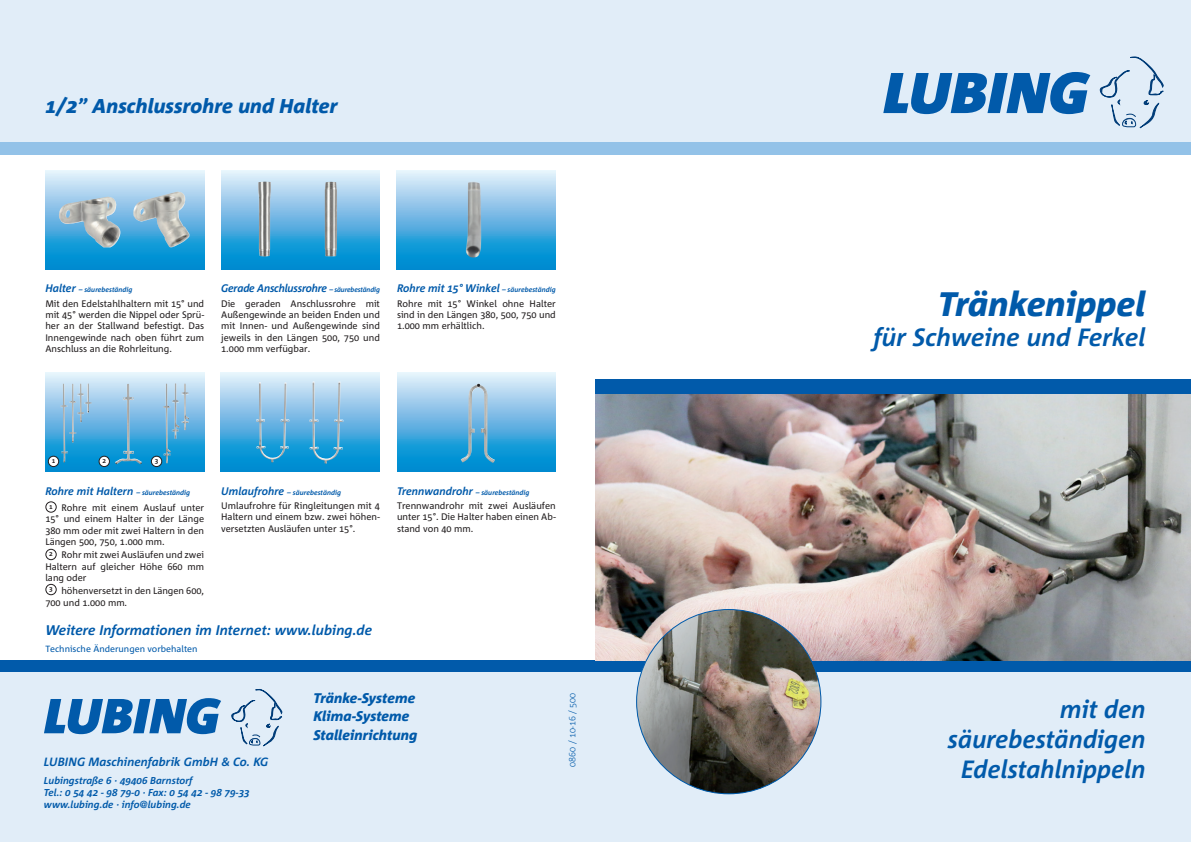
<style>
.page{position:relative;width:1191px;height:842px;background:#fff}
.page>*{position:absolute;margin:0;border:0;box-sizing:border-box;transform-origin:0 0}
.t1{font:italic 800 34px "Agro Sans";color:#015aaa}
.t2{font:italic 700 25px/30px "Agro Sans";color:#015aaa;text-align:right}
.t3{font:italic 800 20px "Agro Sans";color:#015aaa}
.t4{font:italic 700 14px "Agro Sans";color:#015aaa}
.t5{font:italic 800 14px/18.5px "Agro Sans";color:#015aaa}
.t6{font:italic 700 12px "Agro Sans";color:#015aaa}
.t7{font:italic 700 11px "Agro Sans";letter-spacing:-.015em;color:#015aaa}
.t8{font:italic 700 11px "Agro Sans";letter-spacing:-.015em;color:#015aaa;scale:.96 1}
.t9{font:italic 700 10px/12px "Agro Sans";color:#015aaa}
.t10{font:9.5px/11.4px "Agro Sans";color:#231f20;text-align:justify}
.t11{font:9px "Agro Sans";color:#015aaa}
.t12{font:300 9px "Agro Sans";color:#015aaa}
.t13{font:italic 700 7px "Agro Sans";color:#015aaa}
.t14{font:700 6.6px "Agro Sans";color:#231f20}
.s1{font-size:11px}
.s2{font-size:7px}
.s3{font-family:"Helvetica Neue LT Std"}
</style>
<div class="page">
<div style="left:0;top:672px;width:1191px;height:170px;background:#e1edf8"></div>
<div style="left:0;top:660px;width:1191px;height:12px;background:#015aaa"></div>
<div style="left:0;top:0;width:1191px;height:142px;background:#e1edf8"></div>
<div style="left:0;top:142px;width:1191px;height:12px;background:#93c2e8"></div>
<div style="left:595px;top:380px;width:596px;height:14px;background:#015aaa"></div>
<svg style="left:883px;top:72px;width:207px;height:42px"></svg>
<svg style="left:1100px;top:57px;width:63px;height:71px"></svg>
<svg style="left:231px;top:689px;width:51px;height:57px"></svg>
<img style="left:595px;top:394px;width:596px;height:266px">
<img style="left:636px;top:609px;width:185px;height:185px;border-radius:92px">
<svg style="left:45px;top:170px;width:159px;height:99px;background:#6bbbe5"></svg>
<img style="left:58px;top:197px;width:65px;height:50px">
<img style="left:132px;top:191px;width:57px;height:57px">
<svg style="left:221px;top:170px;width:159px;height:99px;background:#68b8e4"></svg>
<svg style="left:397px;top:170px;width:159px;height:99px;background:#68b8e4"></svg>
<img style="left:466px;top:180px;width:16px;height:78px">
<img style="left:258px;top:182px;width:13px;height:75px">
<img style="left:325px;top:182px;width:12px;height:74px">
<svg style="left:221px;top:372px;width:158px;height:100px;background:#69b9e4"></svg>
<svg style="left:397px;top:372px;width:159px;height:100px;background:#68b8e4"></svg>
<img style="left:461px;top:384px;width:34px;height:79px">
<img style="left:309px;top:381px;width:35px;height:83px">
<img style="left:256px;top:382px;width:34px;height:80px">
<svg style="left:46px;top:372px;width:158px;height:100px;background:#6bb9e4"></svg>
<img style="left:115px;top:384px;width:27px;height:80px">
<img style="left:60px;top:384px;width:32px;height:79px">
<img style="left:181px;top:384px;width:8px;height:46px">
<img style="left:163px;top:384px;width:8px;height:79px">
<img style="left:171px;top:383px;width:9px;height:56px">
<div style="left:48px;top:456px;width:11px;height:11px;background:#fff;border-radius:50%"></div>
<div style="left:48px;top:456px;width:11px;height:11px;border:1px solid #231f20;border-radius:50%"></div>
<div style="left:151px;top:456px;width:11px;height:11px;background:#fff;border-radius:50%"></div>
<div style="left:151px;top:456px;width:11px;height:11px;border:1px solid #231f20;border-radius:50%"></div>
<div style="left:99px;top:456px;width:10px;height:11px;background:#fff;border-radius:50%"></div>
<div style="left:99px;top:456px;width:11px;height:11px;border:1px solid #231f20;border-radius:50%"></div>
<svg style="left:44px;top:698px;width:177px;height:36px"></svg>
<svg style="left:46px;top:502px;width:10px;height:10px"></svg>
<div style="left:45px;top:501px;width:12px;height:12px;border:1px solid #231f20;border-radius:50%"></div>
<div style="left:45px;top:549px;width:12px;height:11px;border:1px solid #231f20;border-radius:50%"></div>
<div style="left:45px;top:584px;width:12px;height:11px;border:1px solid #231f20;border-radius:50%"></div>
<h3 class="t3" style="left:45px;top:95px;width:294px">1/2” Anschlussrohre und Halter</h3>
<p class="t13" style="left:45px;top:286px;width:89px"><span class="s1">Halter</span> – säurebeständig</p>
<p class="t10" style="left:45px;top:298px;width:160px">Mit den Edelstahlhaltern mit 15° und mit 45° werden die Nippel oder Sprü&shy;her an der Stallwand befestigt. Das Innengewinde nach oben führt zum Anschluss an die Rohrleitung.</p>
<p class="t8" style="left:221px;top:282px;width:167px">Gerade Anschlussrohre <span class="s2">– säurebeständig</span></p>
<p class="t10" style="left:221px;top:298px;width:160px">Die geraden Anschlussrohre mit Außengewinde an beiden Enden und mit Innen- und Außengewinde sind jeweils in den Längen 500, 750 und 1.000 mm verfügbar.</p>
<p class="t7" style="left:397px;top:282px;width:160px">Rohre mit 15° Winkel <span class="s2">– säurebeständig</span></p>
<p class="t10" style="left:397px;top:298px;width:160px">Rohre mit 15° Winkel ohne Halter sind in den Längen 380, 500, 750 und 1.000 mm erhältlich.</p>
<p class="t14" style="left:52px;top:457px;width:5px">1</p>
<p class="t14" style="left:102px;top:457px;width:5px">2</p>
<p class="t14" style="left:155px;top:457px;width:5px">3</p>
<p class="t7" style="left:45px;top:485px;width:146px">Rohre mit Haltern <span class="s2">– säurebeständig</span></p>
<p class="t10" style="left:45px;top:502px;width:160px;text-indent:4px"><sup>1</sup> Rohre mit einem Auslauf unter 15° und einem Halter in der Länge 380 mm oder mit zwei Haltern in den Längen 500, 750, 1.000 mm.</p>
<p class="t10" style="left:45px;top:549px;width:160px;text-indent:4px"><sup>2</sup> Rohr mit zwei Ausläufen und zwei Haltern auf gleicher Höhe 660 mm lang oder</p>
<p class="t10" style="left:45px;top:585px;width:160px;text-indent:4px"><sup>3</sup> höhenversetzt in den Längen 600,<br>700 und 1.000 mm.</p>
<p class="t13" style="left:221px;top:488px;width:121px"><span class="s1">Umlaufrohre</span> – säurebeständig</p>
<p class="t10" style="left:221px;top:500px;width:160px">Umlaufrohre für Ringleitungen mit 4<br>Haltern und einem bzw. zwei höhen&shy;versetzten Ausläufen unter 15°.</p>
<p class="t13" style="left:397px;top:488px;width:134px"><span class="s1">Trennwandrohr</span> – säurebeständig</p>
<p class="t10" style="left:397px;top:500px;width:160px">Trennwandrohr mit zwei Ausläufen unter 15°. Die Halter haben einen Ab&shy;stand von 40 mm.</p>
<h3 class="t4" style="left:45px;top:623px;width:328px">Weitere Informationen im Internet: www.lubing.de</h3>
<p class="t11" style="left:45px;top:644px;width:154px">Technische Änderungen vorbehalten</p>
<h3 class="t5" style="left:313px;top:689px;width:106px">Tränke-Systeme<br>Klima-Systeme<br>Stalleinrichtung</h3>
<p class="t6" style="left:44px;top:755px;width:226px">LUBING Maschinenfabrik GmbH &amp; Co. KG</p>
<p class="t9" style="left:44px;top:774px;width:207px">Lubingstraße 6 · 49406 Barnstorf<br>Tel.: 0 54 42 - 98 79-0 · Fax: 0 54 42 - 98 79-33 www.lubing.de · info<span class="s3">@</span>lubing.de</p>
<p class="t12" style="left:567px;top:767px;width:76px;rotate:-90deg">0860 / 10-16 / 500</p>
<h1 class="t1" style="left:938px;top:285px;width:209px">Tränkenippel</h1>
<h2 class="t2" style="left:873px;top:322px;width:274px">für Schweine und Ferkel</h2>
<h2 class="t2" style="left:948px;top:695px;width:199px">mit den säurebeständigen<br>Edelstahlnippeln</h2>
</div>
